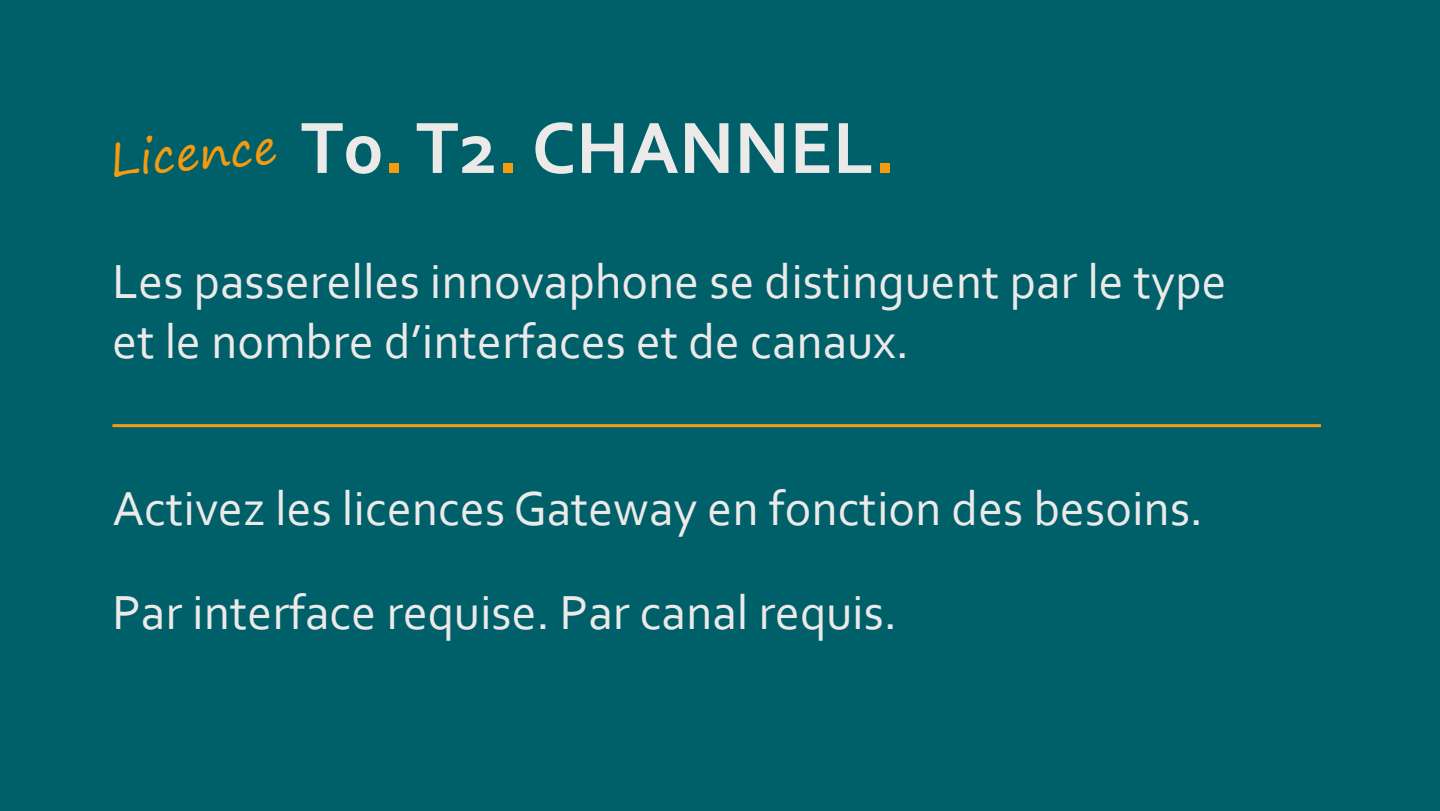
<style>
.page{position:relative;width:1440px;height:811px;background:#fff}
.page>*{position:absolute;margin:0;border:0;box-sizing:border-box;transform-origin:0 0}
.t1{font:700 76px "Corbel";color:#ece9e9}
.t2{font:50px/60px "Corbel";color:#ece9e9}
.t3{font:46px "Segoe Print";color:#f59b10}
.s1{color:#f59b10}
</style>
<div class="page">
<div style="left:0;top:0;width:1440px;height:810px;background:#006069"></div>
<hr style="left:112px;top:424px;width:1209px;height:3px;background:#f59b10">
<p class="t3" style="left:107px;top:118px;width:169px;rotate:-4deg">Licence</p>
<h1 class="t1" style="left:300px;top:100px;width:597px">T0<span class="s1">.</span> T2<span class="s1">.</span> CHANNEL<span class="s1">.</span></h1>
<p class="t2" style="left:112px;top:250px;width:1116px">Les passerelles innovaphone se distinguent par le type et le nombre d’interfaces et de canaux.</p>
<p class="t2" style="left:112px;top:455px;width:1092px;line-height:104px">Activez les licences Gateway en fonction des besoins.<br>Par interface requise. Par canal requis.</p>
</div>
